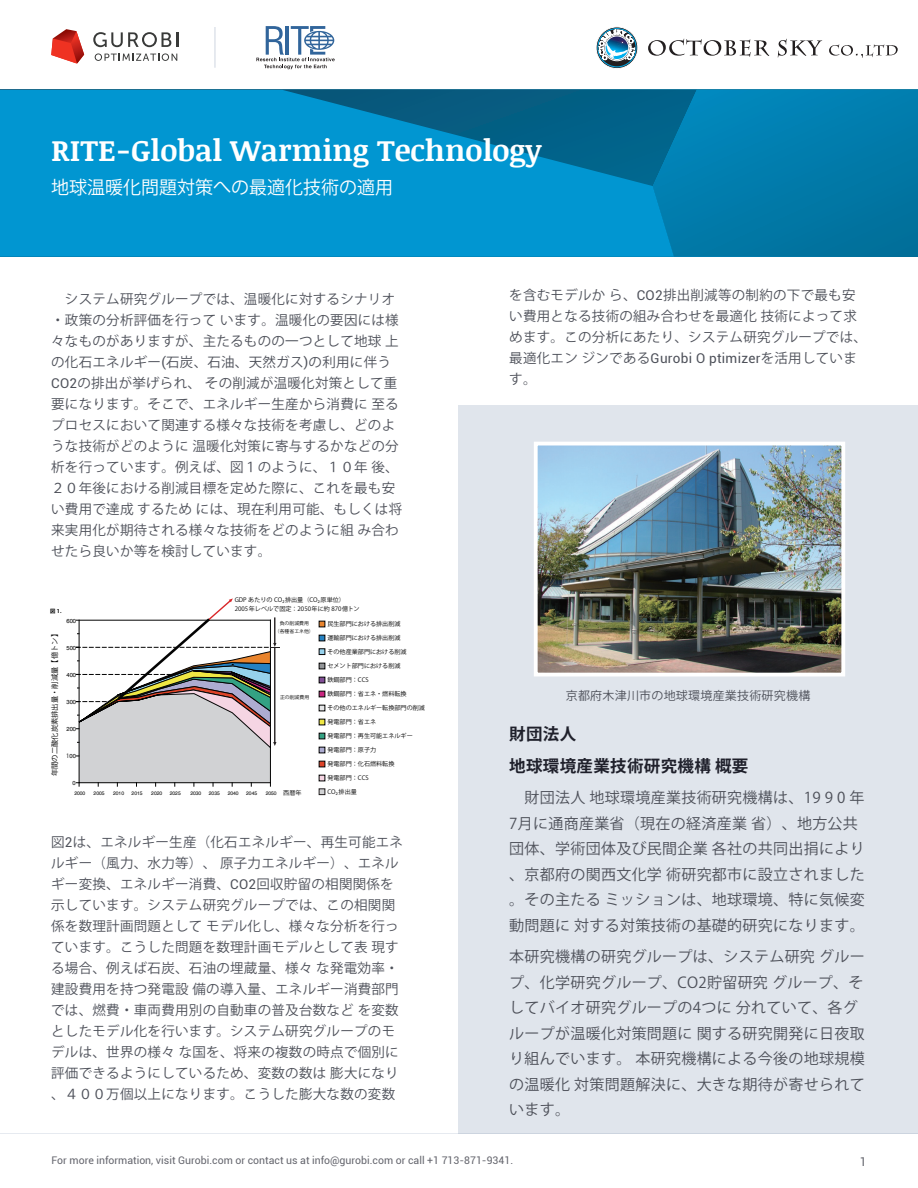
<style>
.page{position:relative;width:918px;height:1188px;background:#fff}
.page>*{position:absolute;margin:0;border:0;box-sizing:border-box;transform-origin:0 0}
.t1{font:700 30px "Noticia Text";color:#fff}
.t2{font:18.15px "Koz Go Pr 6 N";color:#fff}
.t3{font:700 16.5px/31.5px "Koz Go Pr 6 N";letter-spacing:.02em;color:#1f202b}
.t4{font:15px/25.5px "Koz Go Pr 6 N";letter-spacing:.02em;color:#4d5059}
.t5{font:13.5px/21px "Koz Go Pr 6 N";letter-spacing:.02em;color:#4d5059}
.t6{font:12px "Koz Go Pr 6 N";letter-spacing:.02em;color:#4d5059}
.t7{font:12px "Roboto";color:#64656d}
.t8{font:10.5px "Roboto";color:#64656d}
.t9{font:7.35px "Koz Go Pro";color:#030303}
.t10{font:6.15px/8.6px "Koz Go Pro";color:#030303}
.t11{font:5.85px "Swiss 721 BT";color:#030303}
.t12{font:700 5.25px "Koz Go Pro";color:#030303}
.t13{font:5.1px "Swiss 721 BT";color:#030303}
.t14{font:4.95px/7.4px "Koz Go Pro";color:#030303;text-align:center}
.s1{font-family:"Roboto"}
.s2{font-family:"Koz Go Pro"}
</style>
<div class="page">
<div style="left:0;top:405px;width:918px;height:783px;background:#e0e5ec"></div>
<div style="left:0;top:257px;width:458px;height:877px;background:#fff"></div>
<svg style="left:93px;top:32px;width:85px;height:15px"></svg>
<svg style="left:95px;top:53px;width:82px;height:8px"></svg>
<svg style="left:51px;top:29px;width:33px;height:35px"></svg>
<hr style="left:214px;top:27px;width:2px;height:41px;background:#597198">
<svg style="left:596px;top:27px;width:42px;height:42px"></svg>
<div style="left:596px;top:27px;width:42px;height:42px;border:1px solid #fff;border-radius:50%"></div>
<svg style="left:598px;top:29px;width:38px;height:38px"></svg>
<div style="left:597px;top:28px;width:40px;height:39px;border:1px solid #00a5e3;border-radius:50%"></div>
<div style="left:604px;top:34px;width:26px;height:27px;border:1px solid #fff;border-radius:50%"></div>
<svg style="left:599px;top:30px;width:36px;height:30px"></svg>
<svg style="left:648px;top:39px;width:121px;height:18px"></svg>
<svg style="left:778px;top:39px;width:44px;height:18px"></svg>
<svg style="left:829px;top:44px;width:69px;height:14px"></svg>
<hr style="left:0;top:1133px;width:918px;height:2px;background:#587098">
<div style="left:0;top:1134px;width:918px;height:54px;background:#fff"></div>
<img style="left:539px;top:447px;width:301px;height:224px">
<svg style="left:319px;top:621px;width:6px;height:6px"></svg>
<svg style="left:319px;top:635px;width:6px;height:6px"></svg>
<svg style="left:319px;top:648px;width:6px;height:7px"></svg>
<svg style="left:319px;top:663px;width:6px;height:6px"></svg>
<svg style="left:319px;top:677px;width:6px;height:6px"></svg>
<svg style="left:319px;top:691px;width:6px;height:6px"></svg>
<svg style="left:319px;top:705px;width:6px;height:6px"></svg>
<svg style="left:319px;top:719px;width:6px;height:6px"></svg>
<svg style="left:319px;top:733px;width:6px;height:6px"></svg>
<svg style="left:319px;top:747px;width:6px;height:6px"></svg>
<svg style="left:319px;top:761px;width:6px;height:6px"></svg>
<svg style="left:319px;top:775px;width:6px;height:6px"></svg>
<svg style="left:319px;top:789px;width:6px;height:6px"></svg>
<svg style="left:76px;top:598px;width:204px;height:188px"></svg>
<div style="left:534px;top:442px;width:311px;height:234px;border:4px solid #fff"></div>
<svg style="left:0;top:90px;width:653px;height:167px;background:#018cc4"></svg>
<svg style="left:653px;top:90px;width:265px;height:167px;background:#017aaa"></svg>
<svg style="left:256px;top:26px;width:79px;height:43px"></svg>
<h1 class="t1" style="left:51px;top:129px;width:492px">RITE-Global Warming Technology</h1>
<h2 class="t2" style="left:51px;top:178px;width:344px">地球温暖化問題対策への最適化技術の適用</h2>
<p class="t5" style="left:51px;top:289px;width:353px">　システム研究グループでは、温暖化に対するシナリオ・政策の分析評価を行っています。温暖化の要因には様々なものがありますが、主たるものの一つとして地球上の化石エネルギー<span class="s1">(</span>石炭、石油、天然ガス<span class="s1">)</span>の利用に伴う<br><span class="s1">CO2</span>の排出が挙げられ、その削減が温暖化対策として重要になります。そこで、エネルギー生産から消費に至るプロセスにおいて関連する様々な技術を考慮し、どのような技術がどのように温暖化対策に寄与するかなどの分析を行っています。例えば、図１のように、１０年後、<br>２０年後における削減目標を定めた際に、これを最も安い費用で達成 するためには、現在利用可能、もしくは将来実用化が期待される様々な技術をどのように組み合わせたら良いか等を検討しています。</p>
<p class="t12" style="left:50px;top:607px;width:13px">図1.</p>
<p class="t10" style="left:235px;top:596px;width:126px">GDP あたりの CO₂排出量（CO₂原単位）<br>2005年レベルで固定：2050年に約 870億トン</p>
<p class="t9" style="left:50px;top:776px;width:148px;rotate:-90deg">年間の二酸化炭素排出量・削減量【億トン】</p>
<p class="t11" style="left:67px;top:617px;width:11px">600</p>
<p class="t11" style="left:67px;top:644px;width:11px">500</p>
<p class="t11" style="left:67px;top:671px;width:11px">400</p>
<p class="t11" style="left:67px;top:698px;width:11px">300</p>
<p class="t11" style="left:67px;top:725px;width:11px">200</p>
<p class="t14" style="left:275px;top:620px;width:41px">負の削減費用<br>（各種省エネ他）</p>
<p class="t14" style="left:280px;top:694px;width:31px">正の削減費用</p>
<p class="t11" style="left:66px;top:752px;width:11px"><span class="s2">1</span>00</p>
<p class="t13" style="left:74px;top:790px;width:13px">2000</p>
<p class="t13" style="left:94px;top:790px;width:13px">2005</p>
<p class="t13" style="left:113px;top:790px;width:13px">2010</p>
<p class="t13" style="left:132px;top:790px;width:13px">2015</p>
<p class="t13" style="left:151px;top:790px;width:13px">2020</p>
<p class="t13" style="left:170px;top:790px;width:13px">2025</p>
<p class="t13" style="left:190px;top:790px;width:13px">2030</p>
<p class="t13" style="left:209px;top:790px;width:13px">2035</p>
<p class="t13" style="left:228px;top:790px;width:13px">2040</p>
<p class="t13" style="left:246px;top:790px;width:13px">2045</p>
<p class="t13" style="left:266px;top:790px;width:13px">2050</p>
<p class="t11" style="left:73px;top:779px;width:5px">0</p>
<p class="t10" style="left:283px;top:789px;width:20px">西暦年</p>
<p class="t10" style="left:327px;top:620px;width:75px">民生部門における排出削減</p>
<p class="t10" style="left:327px;top:634px;width:75px">運輸部門における排出削減</p>
<p class="t10" style="left:327px;top:648px;width:81px">その他産業部門における削減</p>
<p class="t10" style="left:327px;top:662px;width:75px">セメント部門における削減</p>
<p class="t10" style="left:327px;top:676px;width:43px">鉄鋼部門：CCS</p>
<p class="t10" style="left:327px;top:690px;width:81px">鉄鋼部門：省エネ・燃料転換</p>
<p class="t10" style="left:327px;top:704px;width:99px">その他のエネルギー転換部門の削減</p>
<p class="t10" style="left:327px;top:718px;width:50px">発電部門：省エネ</p>
<p class="t10" style="left:327px;top:732px;width:87px">発電部門：再生可能エネルギー</p>
<p class="t10" style="left:327px;top:746px;width:50px">発電部門：原子力</p>
<p class="t10" style="left:327px;top:760px;width:69px">発電部門：化石燃料転換</p>
<p class="t10" style="left:327px;top:774px;width:43px">発電部門：CCS</p>
<p class="t10" style="left:327px;top:788px;width:31px">CO₂排出量</p>
<p class="t5" style="left:51px;top:832px;width:353px">図<span class="s1">2</span>は、エネルギー生産（化石エネルギー、再生可能エネルギー（風力、水力等）、原子力エネルギー）、エネルギー変換、エネルギー消費、<span class="s1">CO2</span>回収貯留の相関関係を示しています。システム研究グループでは、この相関関係を数理計画問題としてモデル化し、様々な分析を行っています。こうした問題を数理計画モデルとして表現する場合、例えば石炭、石油の埋蔵量、様々 な発電効率・建設費用を持つ発電設備の導入量、エネルギー消費部門では、燃費・車両費用別の自動車の普及台数などを変数としたモデル化を行います。システム研究グループのモデルは、世界の様々な国を、将来の複数の時点で個別に評価できるようにしているため、変数の数は膨大になり、４００万個以上になります。こうした膨大な数の変数</p>
<p class="t5" style="left:509px;top:285px;width:359px">を含むモデルから、<span class="s1">CO2</span>排出削減等の制約の下で最も安い費用となる技術の組み合わせを最適化技術によって求めます。この分析にあたり、システム研究グループでは、最適化エンジンである<span class="s1">Gurobi O ptimizer</span>を活用しています。</p>
<p class="t6" style="left:566px;top:689px;width:246px">京都府木津川市の地球環境産業技術研究機構</p>
<p class="t3" style="left:509px;top:719px;width:241px">財団法人<br>地球環境産業技術研究機構 概要</p>
<p class="t4" style="left:509px;top:786px;width:357px">　財団法人 地球環境産業技術研究機構は、19 9 0 年<br>7月に通商産業省（現在の経済産業 省）、地方公共団体、学術団体及び民間企業 各社の共同出捐により、京都府の関西文化学 術研究都市に設立されました。その主たる ミッションは、地球環境、特に気候変動問題に 対する対策技術の基礎的研究になります。</p>
<p class="t4" style="left:509px;top:945px;width:357px">本研究機構の研究グループは、システム研究 グループ、化学研究グループ、CO2貯留研究 グループ、そしてバイオ研究グループの4つに 分れていて、各グループが温暖化対策問題に 関する研究開発に日夜取り組んでいます。 本研究機構による今後の地球規模の温暖化 対策問題解決に、大きな期待が寄せられています。</p>
<p class="t8" style="left:52px;top:1153px;width:463px">For more information, visit Gurobi.com or contact us at info@gurobi.com or call +1 713-871-9341.</p>
<p class="t7" style="left:860px;top:1153px;width:8px">1</p>
</div>
